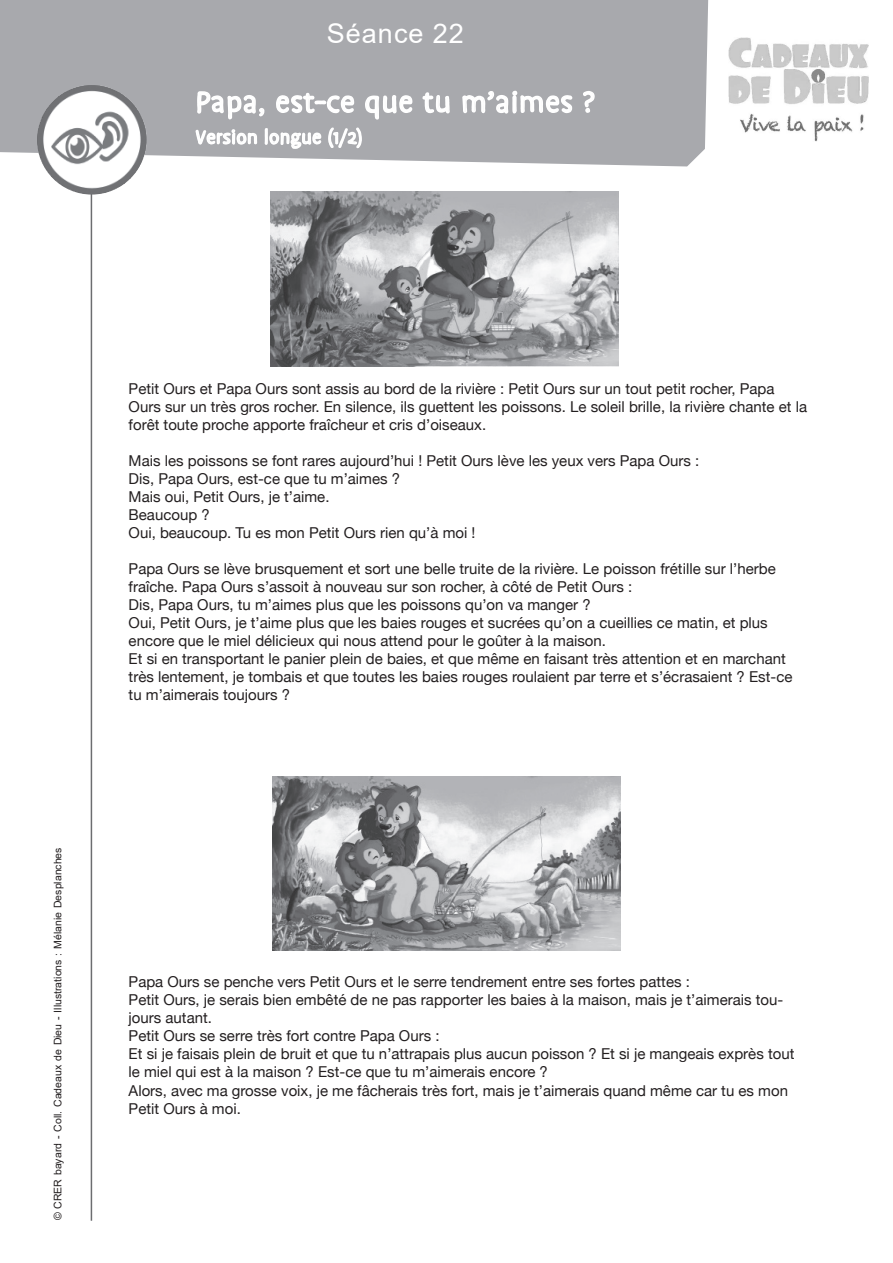
<style>
.page{position:relative;width:893px;height:1263px;background:#fff}
.page>*{position:absolute;margin:0;border:0;box-sizing:border-box;transform-origin:0 0}
.t1{font:33px "Duper OT";letter-spacing:.03em;color:#fff}
.t2{font:27px "Arial";letter-spacing:.035em;color:#fff}
.t3{font:15px/18px "Helvetica Neue";color:#231f20}
.t4{font:10.5px "Arial";color:#231f20}
.s1{font-style:inherit}
</style>
<div class="page">
<div style="left:0;top:0;width:709px;height:166px;background:#a8a9ad"></div>
<hr style="left:91px;top:153px;width:1px;height:1068px;background:#6c6d70">
<svg style="left:422px;top:61px;width:28px;height:57px;background:#b3b4b7"></svg>
<svg style="left:462px;top:51px;width:111px;height:98px;background:#aeafb3"></svg>
<svg style="left:582px;top:90px;width:14px;height:24px"></svg>
<svg style="left:194px;top:56px;width:219px;height:110px;background:#b7b8bb"></svg>
<img style="left:38px;top:85px;width:109px;height:109px">
<img style="left:270px;top:192px;width:349px;height:174px">
<img style="left:272px;top:776px;width:349px;height:174px">
<img style="left:729px;top:37px;width:139px;height:104px">
<h2 class="t2" style="left:327px;top:15px;width:139px">Séance <span class="s1">22</span></h2>
<h1 class="t1" style="left:196px;top:85px;width:400px">Papa, est-ce que tu m’aimes ?</h1>
<p class="t4" style="left:51px;top:1220px;width:374px;rotate:-90deg">© CRER bayard - Coll. Cadeaux de Dieu - Illustrations : Mélanie Desplanches</p>
<p class="t3" style="left:129px;top:380px;width:680px">Petit Ours et Papa Ours sont assis au bord de la rivière : Petit Ours sur un tout petit rocher, Papa<br>Ours sur un très gros rocher. En silence, ils guettent les poissons. Le soleil brille, la rivière chante et la forêt toute proche apporte fraîcheur et cris d’oiseaux.</p>
<p class="t3" style="left:129px;top:452px;width:572px">Mais les poissons se font rares aujourd’hui ! Petit Ours lève les yeux vers Papa Ours :<br>Dis, Papa Ours, est-ce que tu m’aimes ?<br>Mais oui, Petit Ours, je t’aime.<br>Beaucoup ?<br>Oui, beaucoup. Tu es mon Petit Ours rien qu’à moi !</p>
<p class="t3" style="left:129px;top:560px;width:665px">Papa Ours se lève brusquement et sort une belle truite de la rivière. Le poisson frétille sur l’herbe fraîche. Papa Ours s’assoit à nouveau sur son rocher, à côté de Petit Ours :<br>Dis, Papa Ours, tu m’aimes plus que les poissons qu’on va manger ?<br>Oui, Petit Ours, je t’aime plus que les baies rouges et sucrées qu’on a cueillies ce matin, et plus encore que le miel délicieux qui nous attend pour le goûter à la maison.<br>Et si en transportant le panier plein de baies, et que même en faisant très attention et en marchant très lentement, je tombais et que toutes les baies rouges roulaient par terre et s’écrasaient ? Est-ce tu m’aimerais toujours ?</p>
<p class="t3" style="left:129px;top:974px;width:667px">Papa Ours se penche vers Petit Ours et le serre tendrement entre ses fortes pattes :<br>Petit Ours, je serais bien embêté de ne pas rapporter les baies à la maison, mais je t’aimerais tou&shy;jours autant.<br>Petit Ours se serre très fort contre Papa Ours :<br>Et si je faisais plein de bruit et que tu n’attrapais plus aucun poisson ? Et si je mangeais exprès tout le miel qui est à la maison ? Est-ce que tu m’aimerais encore ?<br>Alors, avec ma grosse voix, je me fâcherais très fort, mais je t’aimerais quand même car tu es mon Petit Ours à moi.</p>
</div>
